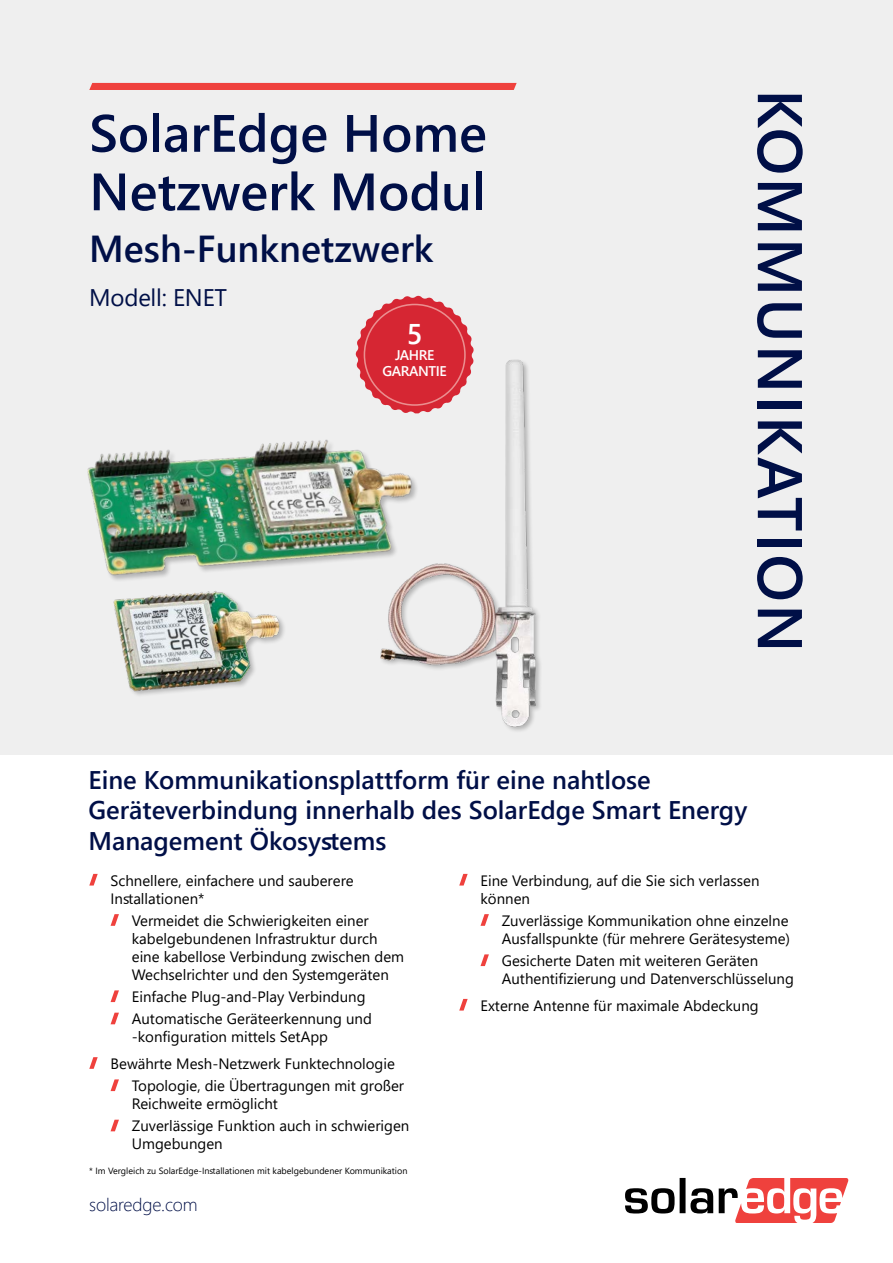
<style>
.page{position:relative;width:893px;height:1263px;background:#fff}
.page>*{position:absolute;margin:0;border:0;box-sizing:border-box;transform-origin:0 0}
.t1{font:600 63px "Segoe UI";letter-spacing:.035em;color:#000f47}
.t2{font:600 52.5px/58.5px "Segoe UI";color:#000f47}
.t3{font:600 37.5px "Segoe UI";color:#000f47}
.t4{font:600 28.5px "Segoe UI";color:#fff}
.t5{font:600 25.5px/30.6px "Segoe UI";color:#000f47}
.t6{font:24px "Segoe UI";letter-spacing:-.01em;color:#000f47}
.t7{font:300 18px "Segoe UI";letter-spacing:-.01em;color:#000f47}
.t8{font:15px/18px "Segoe UI";color:#000}
.t9{font:600 14.1px/15.6px "Segoe UI";letter-spacing:-.03em;color:#fff;text-align:center}
.t10{font:9px "Segoe UI";color:#000}
</style>
<div class="page">
<div style="left:0;top:0;width:893px;height:1249px;background:#efefef"></div>
<div style="left:89px;top:83px;width:428px;height:7px;background:#ef413d"></div>
<svg style="left:372px;top:296px;width:87px;height:20px"></svg>
<div style="left:0;top:756px;width:893px;height:507px;background:#fff"></div>
<svg style="left:625px;top:1178px;width:223px;height:45px"></svg>
<img style="left:380px;top:359px;width:161px;height:372px">
<img style="left:87px;top:316px;width:399px;height:335px">
<img style="left:87px;top:512px;width:267px;height:183px">
<svg style="left:89px;top:874px;width:9px;height:11px"></svg>
<svg style="left:111px;top:914px;width:8px;height:12px"></svg>
<svg style="left:111px;top:990px;width:8px;height:12px"></svg>
<svg style="left:111px;top:1013px;width:8px;height:11px"></svg>
<svg style="left:89px;top:1057px;width:9px;height:12px"></svg>
<svg style="left:111px;top:1079px;width:8px;height:12px"></svg>
<svg style="left:111px;top:1120px;width:8px;height:11px"></svg>
<svg style="left:459px;top:874px;width:9px;height:11px"></svg>
<svg style="left:480px;top:914px;width:9px;height:12px"></svg>
<svg style="left:480px;top:954px;width:9px;height:12px"></svg>
<svg style="left:459px;top:999px;width:9px;height:11px"></svg>
<h2 class="t2" style="left:89px;top:100px;width:399px">SolarEdge Home<br>Netzwerk Modul</h2>
<h3 class="t3" style="left:89px;top:213px;width:346px">Mesh-Funknetzwerk</h3>
<h3 class="t6" style="left:89px;top:275px;width:139px">Modell: ENET</h3>
<h3 class="t4" style="left:407px;top:307px;width:17px">5</h3>
<p class="t9" style="left:383px;top:346px;width:66px">JAHRE<br>GARANTIE</p>
<h1 class="t1" style="left:840px;top:89px;width:565px;rotate:90deg">KOMMUNIKATION</h1>
<h3 class="t5" style="left:89px;top:762px;width:660px">Eine Kommunikationsplattform für eine nahtlose<br>Geräteverbindung innerhalb des SolarEdge Smart Energy<br>Management Ökosystems</h3>
<p class="t8" style="left:111px;top:870px;width:245px">Schnellere, einfachere und sauberere<br>Installationen*</p>
<p class="t8" style="left:132px;top:910px;width:274px">Vermeidet die Schwierigkeiten einer kabelgebundenen Infrastruktur durch eine kabellose Verbindung zwischen dem Wechselrichter und den Systemgeräten</p>
<p class="t8" style="left:132px;top:984px;width:242px;line-height:22.2px">Einfache Plug-and-Play Verbindung<br>Automatische Geräteerkennung und</p>
<p class="t8" style="left:111px;top:1022px;width:286px;line-height:26.5px;text-indent:21px">-konfiguration mittels SetApp<br>Bewährte Mesh-Netzwerk Funktechnologie</p>
<p class="t8" style="left:132px;top:1075px;width:274px">Topologie, die Übertragungen mit großer<br>Reichweite ermöglicht</p>
<p class="t8" style="left:132px;top:1116px;width:279px">Zuverlässige Funktion auch in schwierigen<br>Umgebungen</p>
<p class="t10" style="left:89px;top:1162px;width:320px">* Im Vergleich zu SolarEdge-Installationen mit kabelgebundener Kommunikation</p>
<p class="t8" style="left:480px;top:870px;width:281px">Eine Verbindung, auf die Sie sich verlassen können</p>
<p class="t8" style="left:502px;top:910px;width:290px">Zuverlässige Kommunikation ohne einzelne<br>Ausfallspunkte (für mehrere Gerätesysteme(</p>
<p class="t8" style="left:502px;top:950px;width:294px">Gesicherte Daten mit weiteren Geräten<br>Authentifizierung und Datenverschlüsselung</p>
<p class="t8" style="left:480px;top:995px;width:280px">Externe Antenne für maximale Abdeckung</p>
<p class="t7" style="left:89px;top:1188px;width:110px">solaredge.com</p>
</div>
